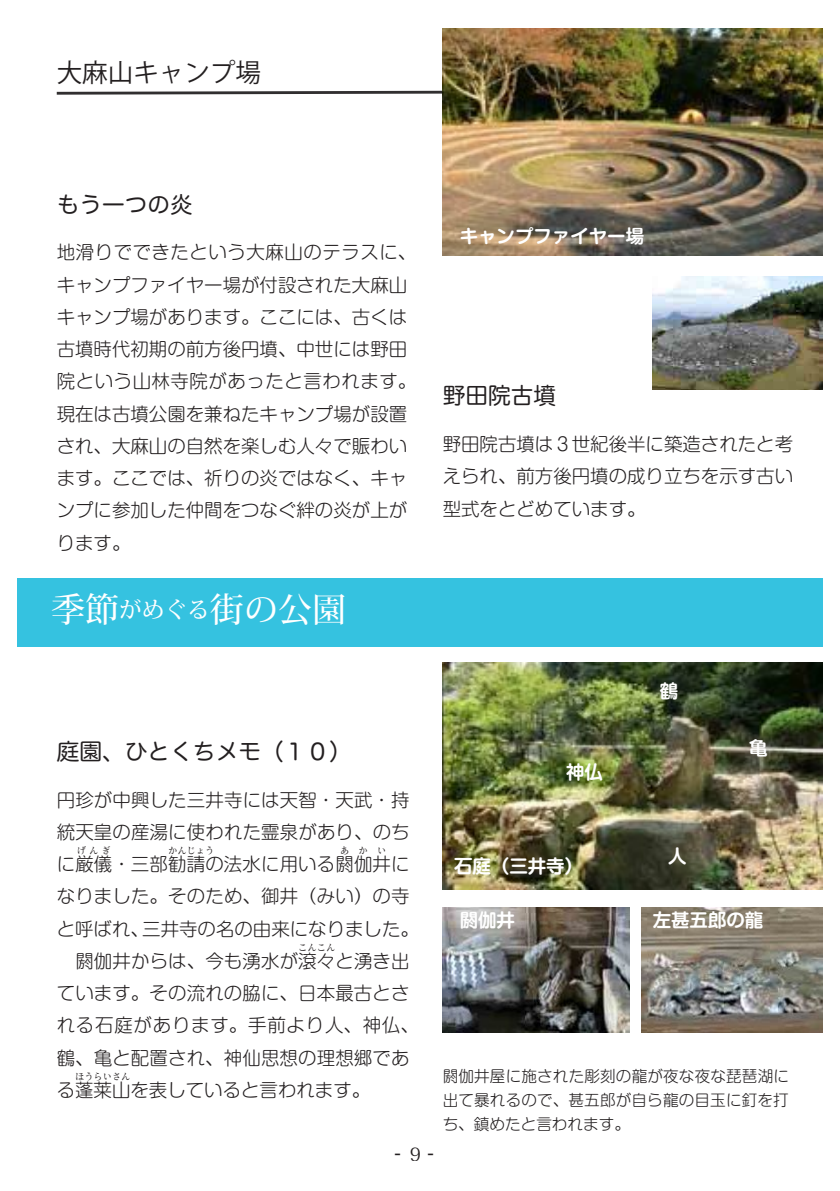
<style>
.page{position:relative;width:840px;height:1191px;background:#fff}
.page>*{position:absolute;margin:0;border:0;box-sizing:border-box;transform-origin:0 0}
.t1{font:500 34px "Koz Min Pro";color:#fff}
.t2{font:25.6px "Koz Go Pro";color:#231f20}
.t3{font:22.6px "Hira Maru Pro W4";color:#231f20}
.t4{font:300 18.4px/32.2px "Shin M Go Pro";color:#231f20}
.t5{font:700 18.4px "Shin M Go Pro De";color:#fff}
.t6{font:500 18.4px "Koz Go Pro";color:#231f20}
.t7{font:18.4px "Koz Min Pro";color:#231f20}
.t8{font:300 15.6px/24px "Shin M Go Pro";letter-spacing:.01em;color:#231f20;text-align:justify}
.t9{font:300 9.2px "Shin M Go Pro";color:#231f20}
.s1{font-size:22.6px}
</style>
<div class="page">
<div style="left:17px;top:578px;width:805px;height:68px;background:#35c2e0"></div>
<svg style="left:56px;top:90px;width:386px;height:5px"></svg>
<img style="left:442px;top:28px;width:380px;height:227px">
<img style="left:442px;top:662px;width:380px;height:227px">
<img style="left:652px;top:276px;width:170px;height:113px">
<img style="left:442px;top:907px;width:187px;height:125px">
<img style="left:641px;top:907px;width:181px;height:125px">
<h2 class="t2" style="left:57px;top:56px;width:206px">大麻山キャンプ場</h2>
<p class="t3" style="left:57px;top:184px;width:138px">もう一つの炎</p>
<p class="t4" style="left:57px;top:234px;width:361px">地滑りでできたという大麻山のテラスに、キャンプファイヤー場が付設された大麻山キャンプ場があります。ここには、古くは古墳時代初期の前方後円墳、中世には野田院という山林寺院があったと言われます。現在は古墳公園を兼ねたキャンプ場が設置され、大麻山の自然を楽しむ人々で賑わいます。ここでは、祈りの炎ではなく、キャンプに参加した仲間をつなぐ絆の炎が上がります。</p>
<h1 class="t1" style="left:51px;top:585px;width:296px">季節<span class="s1">がめぐる</span>街の公園</h1>
<p class="t5" style="left:459px;top:221px;width:186px">キャンプファイヤー場</p>
<p class="t3" style="left:442px;top:376px;width:115px">野田院古墳</p>
<p class="t4" style="left:442px;top:426px;width:352px;text-align:justify">野田院古墳は３世紀後半に築造されたと考えられ、前方後円墳の成り立ちを示す古い型式をとどめています。</p>
<p class="t5" style="left:659px;top:676px;width:20px">鶴</p>
<p class="t3" style="left:57px;top:732px;width:296px">庭園、ひとくちメモ（１０）</p>
<p class="t4" style="left:57px;top:781px;width:354px;text-align:justify">円珍が中興した三井寺には天智・天武・持統天皇の産湯に使われた霊泉があり、のちに厳儀・三部勧請の法水に用いる閼伽井に</p>
<p class="t9" style="left:77px;top:843px;width:35px">げんぎ</p>
<p class="t9" style="left:168px;top:843px;width:48px">かんじょう</p>
<p class="t9" style="left:340px;top:843px;width:48px">あかい</p>
<p class="t4" style="left:57px;top:878px;width:363px">なりました。そのため、御井（みい）の寺と呼ばれ、三井寺の名の由来になりました。　閼伽井からは、今も湧水が滾々と湧き出</p>
<p class="t9" style="left:298px;top:939px;width:38px">こんこん</p>
<p class="t4" style="left:57px;top:975px;width:363px">ています。その流れの脇に、日本最古とされる石庭があります。手前より人、神仏、鶴、亀と配置され、神仙思想の理想郷である蓬莱山を表していると言われます。</p>
<p class="t9" style="left:75px;top:1068px;width:57px">ほうらいさん</p>
<p class="t7" style="left:409px;top:1141px;width:13px">9</p>
<p class="t6" style="left:394px;top:1141px;width:41px">- 　 -</p>
<p class="t5" style="left:566px;top:757px;width:38px">神仏</p>
<p class="t5" style="left:454px;top:850px;width:130px">石庭（三井寺）</p>
<p class="t5" style="left:668px;top:840px;width:20px">人</p>
<p class="t5" style="left:748px;top:733px;width:20px">亀</p>
<p class="t5" style="left:459px;top:905px;width:57px">閼伽井</p>
<p class="t5" style="left:652px;top:905px;width:112px">左甚五郎の龍</p>
<p class="t8" style="left:442px;top:1062px;width:347px">閼伽井屋に施された彫刻の龍が夜な夜な琵琶湖に出て暴れるので、甚五郎が自ら龍の目玉に釘を打ち、鎮めたと言われます。</p>
</div>
